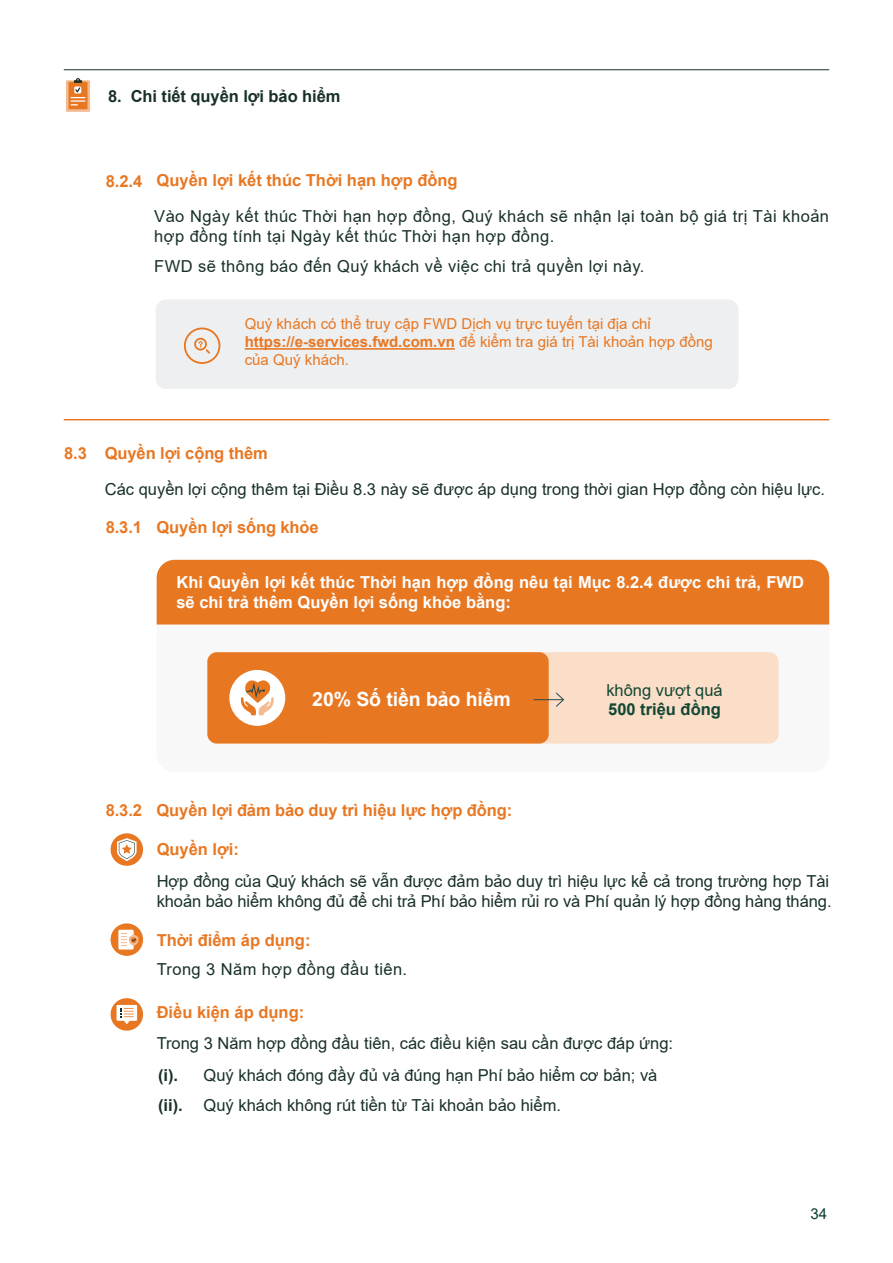
<style>
.page{position:relative;width:893px;height:1263px;background:#fff}
.page>*{position:absolute;margin:0;border:0;box-sizing:border-box;transform-origin:0 0}
.t1{font:700 19.5px "Arial";letter-spacing:-.005em;color:#fff}
.t2{font:16.5px/19.8px "Arial";color:#183028}
.t3{font:16.5px/19.8px "Arial";letter-spacing:.025em;color:#183028}
.t4{font:700 16.5px "Arial";letter-spacing:-.005em;color:#e87722}
.t5{font:700 16.5px/19.8px "Arial";color:#fff}
.t6{font:700 16.5px/30.2px "Arial";letter-spacing:-.005em;color:#183028}
.t7{font:16.5px "Arial";color:#124734}
.t8{font:700 16.5px "Arial";color:#124734}
.t9{font:15px/18px "Arial";color:#e87722}
.t10{font:15px "Arial";color:#0b3b32}
.s1{font-weight:700}
</style>
<div class="page">
<div style="left:157px;top:560px;width:672px;height:212px;background:#f8f8f8;border-radius:18px"></div>
<div style="left:157px;top:560px;width:672px;height:64px;background:#e87722"></div>
<hr style="left:64px;top:69px;width:765px;height:1px;background:#183028">
<svg style="left:66px;top:78px;width:24px;height:34px"></svg>
<hr style="left:64px;top:419px;width:765px;height:1px;background:#e87722">
<div style="left:156px;top:299px;width:582px;height:90px;background:#edeff0;border-radius:11px"></div>
<svg style="left:184px;top:327px;width:36px;height:37px"></svg>
<hr style="left:245px;top:348px;width:210px;height:2px;background:#e87722">
<div style="left:111px;top:833px;width:32px;height:33px;background:#e87722;border-radius:50%"></div>
<div style="left:111px;top:923px;width:32px;height:33px;background:#e87722;border-radius:50%"></div>
<svg style="left:111px;top:998px;width:32px;height:33px"></svg>
<svg style="left:117px;top:838px;width:20px;height:23px"></svg>
<div style="left:118px;top:930px;width:16px;height:19px;background:#fff"></div>
<svg style="left:121px;top:933px;width:17px;height:13px"></svg>
<svg style="left:117px;top:1005px;width:20px;height:19px"></svg>
<div style="left:321px;top:652px;width:457px;height:91px;background:#fadec7;border-radius:9px"></div>
<div style="left:207px;top:652px;width:342px;height:91px;background:#e87722;border-radius:9px"></div>
<div style="left:229px;top:670px;width:56px;height:56px;background:#fff;border-radius:50%"></div>
<svg style="left:240px;top:675px;width:35px;height:40px"></svg>
<svg style="left:534px;top:692px;width:30px;height:15px"></svg>
<p class="t6" style="left:108px;top:81px;width:234px">8. Chi tiết quyền lợi bảo hiểm</p>
<p class="t4" style="left:106px;top:169px;width:353px">8.2.4 Quyền lợi kết thúc Thời hạn hợp đồng</p>
<p class="t3" style="left:154px;top:206px;width:676px">Vào Ngày kết thúc Thời hạn hợp đồng, Quý khách sẽ nhận lại toàn bộ giá trị Tài khoản hợp đồng tính tại Ngày kết thúc Thời hạn hợp đồng.</p>
<p class="t3" style="left:154px;top:256px;width:492px">FWD sẽ thông báo đến Quý khách về việc chi trả quyền lợi này.</p>
<p class="t9" style="left:245px;top:315px;width:469px">Quý khách có thể truy cập FWD Dịch vụ trực tuyến tại địa chỉ <span class="s1">https://e-services.fwd.com.vn</span> để kiểm tra giá trị Tài khoản hợp đồng của Quý khách.</p>
<p class="t4" style="left:64px;top:442px;width:205px">8.3 Quyền lợi cộng thêm</p>
<p class="t2" style="left:105px;top:480px;width:722px">Các quyền lợi cộng thêm tại Điều 8.3 này sẽ được áp dụng trong thời gian Hợp đồng còn hiệu lực.</p>
<p class="t4" style="left:106px;top:515px;width:214px">8.3.1 Quyền lợi sống khỏe</p>
<p class="t5" style="left:176px;top:572px;width:629px">Khi Quyền lợi kết thúc Thời hạn hợp đồng nêu tại Mục 8.2.4 được chi trả, FWD sẽ chi trả thêm Quyền lợi sống khỏe bằng:</p>
<p class="t1" style="left:312px;top:685px;width:200px">20% Số tiền bảo hiểm</p>
<p class="t7" style="left:606px;top:678px;width:118px">không vượt quá</p>
<p class="t8" style="left:608px;top:698px;width:114px">500 triệu đồng</p>
<p class="t4" style="left:106px;top:799px;width:408px">8.3.2 Quyền lợi đảm bảo duy trì hiệu lực hợp đồng:</p>
<p class="t4" style="left:157px;top:837px;width:84px">Quyền lợi:</p>
<p class="t2" style="left:157px;top:871px;width:676px">Hợp đồng của Quý khách sẽ vẫn được đảm bảo duy trì hiệu lực kể cả trong trường hợp Tài khoản bảo hiểm không đủ để chi trả Phí bảo hiểm rủi ro và Phí quản lý hợp đồng hàng tháng.</p>
<p class="t4" style="left:157px;top:928px;width:155px">Thời điểm áp dụng:</p>
<p class="t3" style="left:157px;top:959px;width:252px">Trong 3 Năm hợp đồng đầu tiên.</p>
<p class="t4" style="left:157px;top:1001px;width:149px">Điều kiện áp dụng:</p>
<p class="t2" style="left:157px;top:1033px;width:518px">Trong 3 Năm hợp đồng đầu tiên, các điều kiện sau cần được đáp ứng:</p>
<p class="t6" style="left:158px;top:1060px;width:26px">(i). (ii).</p>
<p class="t2" style="left:204px;top:1060px;width:455px;line-height:30.3px">Quý khách đóng đầy đủ và đúng hạn Phí bảo hiểm cơ bản; và<br>Quý khách không rút tiền từ Tài khoản bảo hiểm.</p>
<p class="t10" style="left:810px;top:1203px;width:18px">34</p>
</div>
